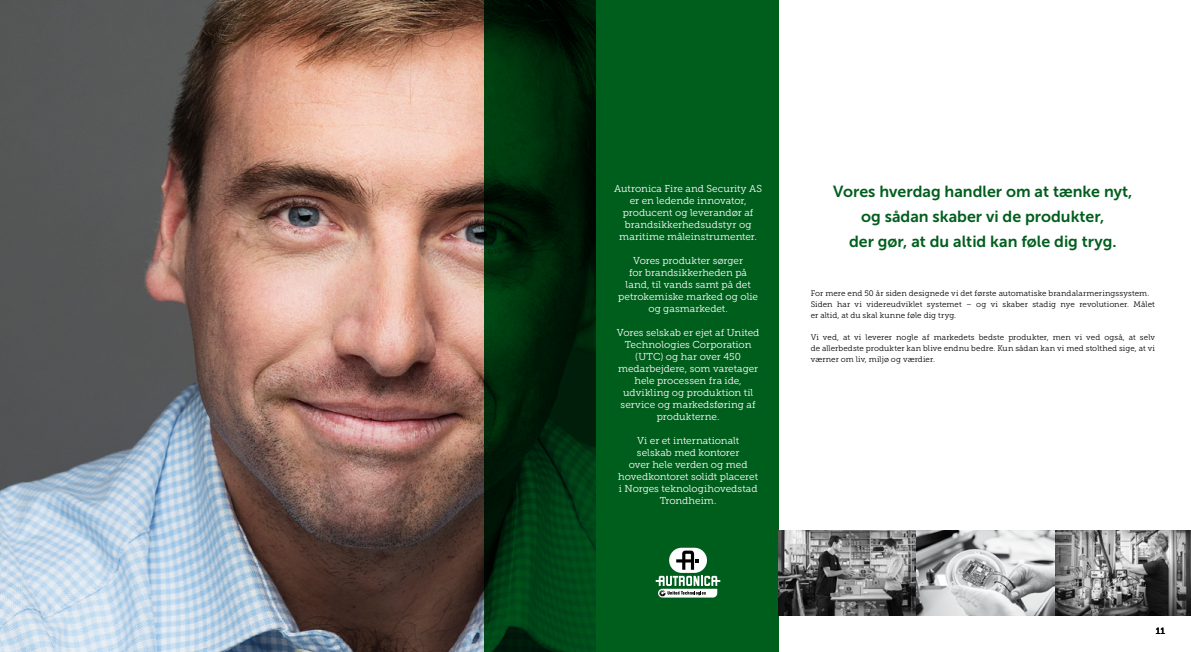
<style>
.page{position:relative;width:1191px;height:652px;background:#fff}
.page>*{position:absolute;margin:0;border:0;box-sizing:border-box;transform-origin:0 0}
.Autronicatekst_stor{font:16px "Museo Sans 700";color:#005e1d}
.Tekstutdrag_10_pt{font:10px/12px "Museo Slab 300";color:#fff;text-align:center}
.t1{font:9px "Museo Sans 700";color:#000}
.Brødtekst_8_pt{font:8px/11px "Museo Slab 300";letter-spacing:.01em;color:#000}
</style>
<div class="page">
<img style="left:0;top:0;width:484px;height:652px">
<img style="left:779px;top:530px;width:412px;height:86px">
<svg style="left:484px;top:0;width:295px;height:652px;background:#004916"></svg>
<div style="left:669px;top:548px;width:38px;height:25px;background:#fff;border-radius:13px"></div>
<svg style="left:676px;top:551px;width:22px;height:19px"></svg>
<svg style="left:655px;top:576px;width:65px;height:22px"></svg>
<p class="Tekstutdrag_10_pt" style="left:614px;top:183px;width:150px">Autronica Fire and Security AS</p>
<p class="Tekstutdrag_10_pt" style="left:630px;top:195px;width:118px">er en ledende innovator,</p>
<p class="Tekstutdrag_10_pt" style="left:623px;top:207px;width:132px">producent og leverandør af</p>
<p class="Tekstutdrag_10_pt" style="left:625px;top:219px;width:128px">brandsikkerhedsudstyr og</p>
<p class="Tekstutdrag_10_pt" style="left:619px;top:231px;width:139px">maritime måleinstrumenter.</p>
<p class="Tekstutdrag_10_pt" style="left:633px;top:255px;width:111px">Vores produkter sørger</p>
<p class="Tekstutdrag_10_pt" style="left:629px;top:267px;width:119px">for brandsikkerheden på</p>
<p class="Tekstutdrag_10_pt" style="left:625px;top:279px;width:127px">land, til vands samt på det</p>
<p class="Tekstutdrag_10_pt" style="left:618px;top:291px;width:141px">petrokemiske marked og olie og gasmarkedet.</p>
<p class="Tekstutdrag_10_pt" style="left:617px;top:327px;width:144px">Vores selskab er ejet af United</p>
<p class="Tekstutdrag_10_pt" style="left:625px;top:339px;width:128px">Technologies Corporation</p>
<p class="Tekstutdrag_10_pt" style="left:635px;top:351px;width:107px">(UTC) og har over 450</p>
<p class="Tekstutdrag_10_pt" style="left:618px;top:363px;width:142px">medarbejdere, som varetager</p>
<p class="Tekstutdrag_10_pt" style="left:634px;top:375px;width:109px">hele processen fra ide,</p>
<p class="Tekstutdrag_10_pt" style="left:623px;top:387px;width:131px">udvikling og produktion til</p>
<p class="Tekstutdrag_10_pt" style="left:620px;top:399px;width:137px">service og markedsføring af</p>
<p class="Tekstutdrag_10_pt" style="left:657px;top:411px;width:64px">produkterne.</p>
<p class="Tekstutdrag_10_pt" style="left:637px;top:435px;width:103px">Vi er et internationalt</p>
<p class="Tekstutdrag_10_pt" style="left:637px;top:447px;width:104px">selskab med kontorer</p>
<p class="Tekstutdrag_10_pt" style="left:629px;top:459px;width:120px">over hele verden og med</p>
<p class="Tekstutdrag_10_pt" style="left:618px;top:471px;width:141px">hovedkontoret solidt placeret</p>
<p class="Tekstutdrag_10_pt" style="left:619px;top:483px;width:140px">i Norges teknologihovedstad</p>
<p class="Tekstutdrag_10_pt" style="left:659px;top:495px;width:58px">Trondheim.</p>
<p class="Autronicatekst_stor" style="left:833px;top:183px;width:301px">Vores hverdag handler om at tænke nyt,</p>
<p class="Autronicatekst_stor" style="left:861px;top:207px;width:245px">og sådan skaber vi de produkter,</p>
<p class="Autronicatekst_stor" style="left:849px;top:232px;width:269px">der gør, at du altid kan føle dig tryg.</p>
<p class="Brødtekst_8_pt" style="left:810px;top:287px;width:340px">For mere end 50 år siden designede vi det første automatiske brandalarmeringssystem.</p>
<p class="Brødtekst_8_pt" style="left:810px;top:298px;width:346px">Siden har vi videreudviklet systemet – og vi skaber stadig nye revolutioner. Målet er altid, at du skal kunne føle dig tryg.</p>
<p class="Brødtekst_8_pt" style="left:810px;top:331px;width:346px;text-align:justify">Vi ved, at vi leverer nogle af markedets bedste produkter, men vi ved også, at selv de allerbedste produkter kan blive endnu bedre. Kun sådan kan vi med stolthed sige, at vi værner om liv, miljø og værdier.</p>
<p class="t1" style="left:1156px;top:626px;width:11px">11</p>
</div>
